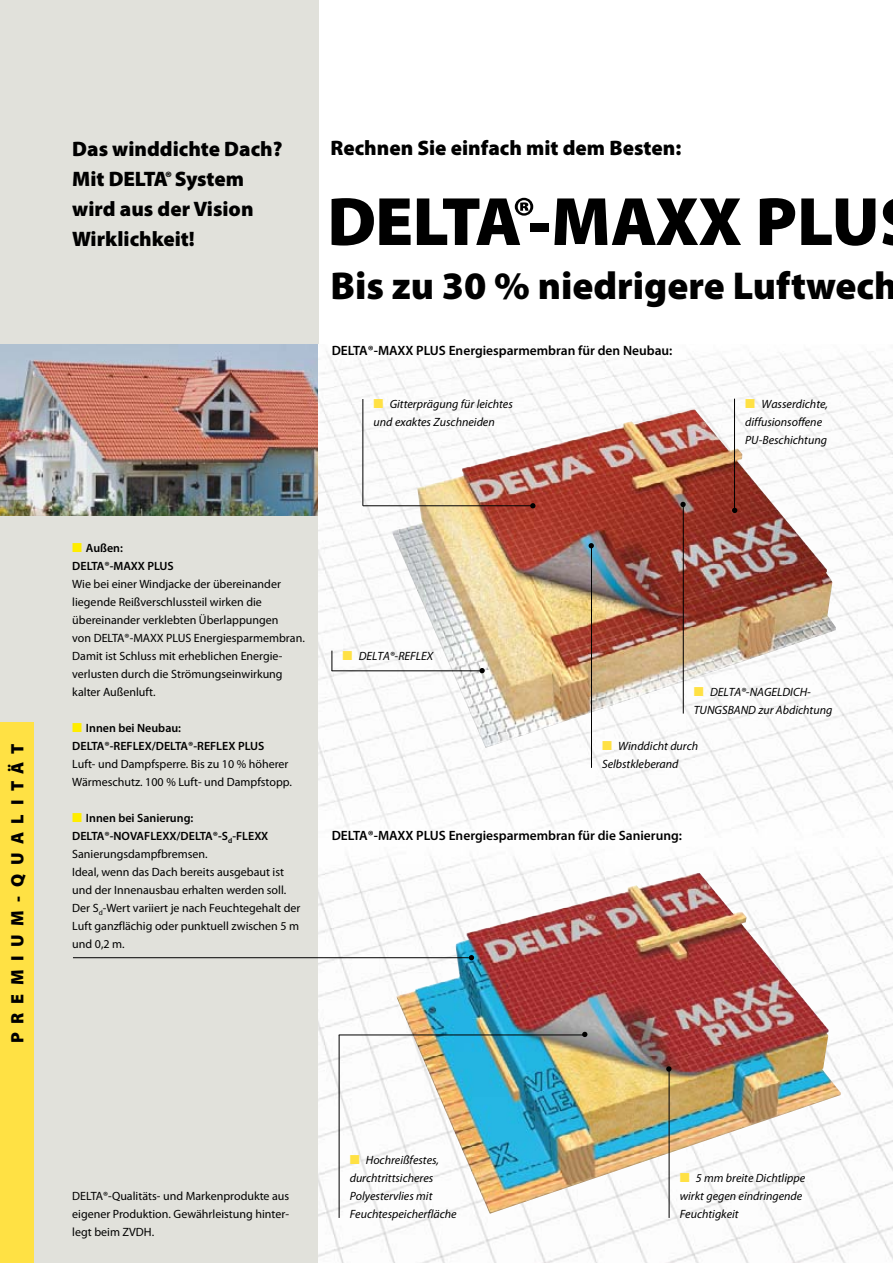
<style>
.page{position:relative;width:893px;height:1263px;background:#fff}
.page>*{position:absolute;margin:0;border:0;box-sizing:border-box;transform-origin:0 0}
.t1{font:900 69px "Delta Myriad Pro";letter-spacing:-.035em;color:#000}
.t2{font:900 39px "Myriad Pro Doerken";color:#000}
.t3{font:900 21px/30px "Myriad Pro Doerken";color:#000}
.t4{font:900 18px "Myriad Pro Doerken";letter-spacing:.48em;color:#000}
.t5{font:600 13.5px "Myriad Pro Doerken";color:#000}
.t6{font:12px/18px "Myriad Pro Doerken";color:#000}
.t7{font:italic 12px/18px "Myriad Pro Doerken";color:#000}
.t8{font:600 12px/18px "Myriad Pro Doerken";color:#000}
.s1{font-family:"Delta Myriad Pro"}
.s2{font-family:"Myriad Pro Doerken"}
.s3{font-weight:600;font-style:normal;color:#ffe144}
.s4{color:#ffed00}
.s5{font-weight:600;color:#ffed00}
.s6{font-weight:600}
</style>
<div class="page">
<div style="left:0;top:0;width:319px;height:1263px;background:#e1e1db"></div>
<img style="left:0;top:344px;width:319px;height:172px">
<div style="left:0;top:723px;width:34px;height:540px;background:#ffe144"></div>
<img style="left:319px;top:350px;width:574px;height:913px">
<img style="left:392px;top:409px;width:444px;height:339px">
<img style="left:397px;top:872px;width:444px;height:342px">
<svg style="left:332px;top:651px;width:1px;height:19px"></svg>
<hr style="left:332px;top:670px;width:150px;height:1px;background:#000">
<svg style="left:479px;top:668px;width:6px;height:5px"></svg>
<hr style="left:734px;top:399px;width:1px;height:112px;background:#000">
<svg style="left:732px;top:508px;width:5px;height:5px"></svg>
<hr style="left:339px;top:1035px;width:1px;height:183px;background:#000">
<hr style="left:339px;top:1034px;width:246px;height:1px;background:#000">
<svg style="left:582px;top:1032px;width:5px;height:5px"></svg>
<hr style="left:669px;top:1069px;width:1px;height:149px;background:#000">
<svg style="left:666px;top:1066px;width:5px;height:5px"></svg>
<hr style="left:591px;top:546px;width:1px;height:222px;background:#000">
<svg style="left:589px;top:543px;width:5px;height:5px"></svg>
<hr style="left:362px;top:399px;width:1px;height:107px;background:#000">
<svg style="left:530px;top:503px;width:5px;height:5px"></svg>
<hr style="left:363px;top:505px;width:170px;height:1px;background:#000">
<svg style="left:469px;top:955px;width:5px;height:5px"></svg>
<hr style="left:73px;top:957px;width:396px;height:1px;background:#000">
<hr style="left:683px;top:504px;width:1px;height:209px;background:#000">
<svg style="left:680px;top:502px;width:6px;height:5px"></svg>
<h3 class="t4" style="left:10px;top:1043px;width:300px;rotate:-90deg">PREMIUM-QUALITÄT</h3>
<h3 class="t3" style="left:72px;top:135px;width:212px">Das winddichte Dach?<br>Mit <span class="s1">DELTA®</span> System wird aus der Vision<br>Wirklichkeit!</h3>
<h3 class="t3" style="left:330px;top:134px;width:352px">Rechnen Sie einfach mit dem Besten:</h3>
<h1 class="t1" style="left:327px;top:196px;width:554px">DELTA®-M<span class="s2">AXX PLU</span></h1>
<h2 class="t2" style="left:330px;top:271px;width:568px">Bis zu 30 % niedrigere Luftwech</h2>
<p class="t5" style="left:332px;top:345px;width:342px">DELTA®-MAXX PLUS Energiesparmembran für den Neubau:</p>
<p class="t7" style="left:374px;top:396px;width:141px"><span class="s3">■</span> Gitterprägung für leichtes und exaktes Zuschneiden</p>
<p class="t7" style="left:745px;top:396px;width:84px"><span class="s3">■</span> Wasserdichte, diffusionsoffene<br>PU-Beschichtung</p>
<p class="t8" style="left:72px;top:540px;width:103px"><span class="s4">■</span> Außen:<br>DELTA®-MAXX PLUS</p>
<p class="t6" style="left:72px;top:576px;width:234px">Wie bei einer Windjacke der übereinander liegende Reißverschlussteil wirken die übereinander verklebten Überlappungen<br>von DELTA®-MAXX PLUS Energiesparmembran.<br>Damit ist Schluss mit erheblichen Energie&shy;verlusten durch die Strömungseinwirkung kalter Außenluft.</p>
<p class="t8" style="left:72px;top:720px;width:194px"><span class="s4">■</span> Innen bei Neubau:<br>DELTA®-REFLEX/DELTA®-REFLEX PLUS</p>
<p class="t6" style="left:72px;top:756px;width:221px">Luft- und Dampfsperre. Bis zu 10 % höherer<br>Wärmeschutz. 100 % Luft- und Dampfstopp.</p>
<p class="t6" style="left:72px;top:810px;width:230px"><span class="s5">■</span> <span class="s6">Innen bei Sanierung:<br>DELTA®-NOVAFLEXX/DELTA®-S</span><sub>d</sub><span class="s6">-FLEXX </span>Sanierungsdampfbremsen.<br>Ideal, wenn das Dach bereits ausgebaut ist und der Innenausbau erhalten werden soll.<br>Der S<sub>d</sub>-Wert variiert je nach Feuchte gehalt der Luft ganzflächig oder punktuell zwischen 5 m und 0,2 m.</p>
<p class="t7" style="left:343px;top:648px;width:92px"><span class="s3">■</span> DELTA®-REFLEX</p>
<p class="t7" style="left:694px;top:684px;width:140px"><span class="s3">■</span> DELTA®-NAGELDICH-<br>TUNGSBAND zur Abdichtung</p>
<p class="t7" style="left:602px;top:738px;width:98px"><span class="s3">■</span> Winddicht durch<br>Selbstkleberand</p>
<p class="t5" style="left:332px;top:830px;width:352px">DELTA®-MAXX PLUS Energiesparmembran für die Sanierung:</p>
<p class="t6" style="left:72px;top:1188px;width:218px;text-align:justify">DELTA®-Qualitäts- und Markenprodukte aus eigener Produktion. Gewährleistung hinter&shy;legt beim ZVDH.</p>
<p class="t7" style="left:350px;top:1152px;width:109px"><span class="s3">■</span> Hochreißfestes, durchtrittsicheres<br>Polyestervlies mit<br>Feuchtespeicherfläche</p>
<p class="t7" style="left:680px;top:1170px;width:127px"><span class="s3">■</span> 5 mm breite Dichtlippe wirkt gegen eindringende<br>Feuchtigkeit</p>
</div>
